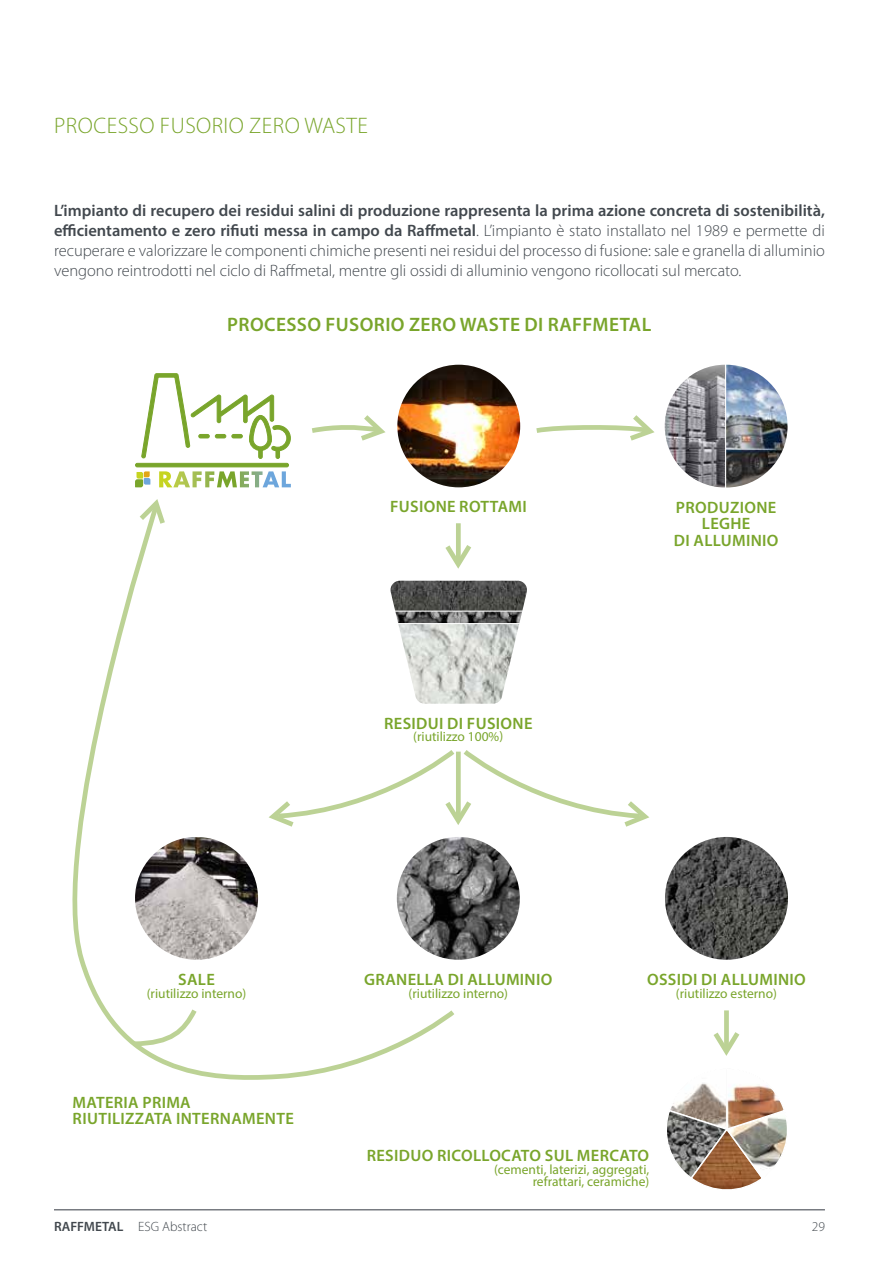
<style>
.page{position:relative;width:893px;height:1263px;background:#fff}
.page>*{position:absolute;margin:0;border:0;box-sizing:border-box;transform-origin:0 0}
.t1{font:300 22.5px "Myriad Pro";letter-spacing:.02em;color:#79a52b}
.t2{font:600 19.5px "Myriad Pro";letter-spacing:.02em;color:#79a52b}
.t3{font:300 16.5px/19.8px "Myriad Pro";color:#42484e;text-align:justify}
.t4{font:600 16.5px/16.5px "Myriad Pro";letter-spacing:.02em;color:#79a52b;text-align:center}
.t5{font:13.5px/12.1px "Myriad Pro";color:#79a52b;text-align:right}
.t6{font:300 13.5px "Myriad Pro";color:#42484e}
.s1{font-weight:600}
</style>
<div class="page">
<hr style="left:54px;top:1209px;width:771px;height:1px;background:#343841">
<svg style="left:312px;top:415px;width:74px;height:26px"></svg>
<svg style="left:536px;top:415px;width:119px;height:26px"></svg>
<div style="left:135px;top:463px;width:154px;height:4px;border:1px solid #79a52b;border-radius:2px"></div>
<svg style="left:141px;top:373px;width:150px;height:86px"></svg>
<div style="left:198px;top:434px;width:12px;height:4px;border:1px solid #79a52b;border-radius:2px"></div>
<div style="left:215px;top:434px;width:11px;height:4px;border:1px solid #79a52b;border-radius:2px"></div>
<div style="left:231px;top:434px;width:12px;height:4px;border:1px solid #79a52b;border-radius:2px"></div>
<img style="left:397px;top:365px;width:123px;height:122px;border-radius:61px">
<img style="left:665px;top:365px;width:123px;height:122px">
<img style="left:458px;top:581px;width:69px;height:30px">
<img style="left:458px;top:612px;width:64px;height:11px">
<img style="left:458px;top:624px;width:61px;height:80px">
<svg style="left:458px;top:545px;width:13px;height:24px"></svg>
<div style="left:456px;top:523px;width:5px;height:40px;background:#bcd295"></div>
<img style="left:397px;top:837px;width:123px;height:123px;border-radius:61px">
<img style="left:665px;top:837px;width:123px;height:123px;border-radius:61px">
<svg style="left:458px;top:750px;width:191px;height:77px"></svg>
<svg style="left:72px;top:523px;width:386px;height:557px"></svg>
<svg style="left:135px;top:499px;width:34px;height:30px"></svg>
<svg style="left:713px;top:1032px;width:27px;height:24px"></svg>
<div style="left:724px;top:1010px;width:5px;height:40px;background:#bcd295"></div>
<svg style="left:667px;top:1083px;width:120px;height:107px"></svg>
<svg style="left:129px;top:1004px;width:72px;height:45px"></svg>
<svg style="left:135px;top:471px;width:15px;height:16px"></svg>
<svg style="left:159px;top:471px;width:132px;height:16px"></svg>
<h1 class="t1" style="left:54px;top:113px;width:315px">PROCESSO FUSORIO ZERO WASTE</h1>
<p class="t3" style="left:54px;top:201px;width:772px"><span class="s1">L’impianto di recupero dei residui salini di produzione rappresenta la prima azione concreta di sostenibilità, efficientamento e zero rifiuti messa in campo da Raffmetal</span>. L’impianto è stato installato nel 1989 e permette di recuperare e valorizzare le componenti chimiche presenti nei residui del processo di fusione: sale e granella di alluminio vengono reintrodotti nel ciclo di Raffmetal, mentre gli ossidi di alluminio vengono ricollocati sul mercato.</p>
<p class="t2" style="left:227px;top:312px;width:426px">PROCESSO FUSORIO ZERO WASTE DI RAFFMETAL</p>
<p class="t4" style="left:390px;top:497px;width:138px">FUSIONE ROTTAMI</p>
<p class="t4" style="left:674px;top:499px;width:106px">PRODUZIONE<br>LEGHE<br>DI ALLUMINIO</p>
<p class="t4" style="left:384px;top:715px;width:150px">RESIDUI DI FUSIONE</p>
<p class="t5" style="left:413px;top:730px;width:92px">(riutilizzo 100%)</p>
<p class="t4" style="left:178px;top:971px;width:38px">SALE</p>
<p class="t5" style="left:147px;top:987px;width:101px">(riutilizzo interno)</p>
<p class="t4" style="left:73px;top:1093px;width:223px;text-align:left">MATERIA PRIMA<br>RIUTILIZZATA INTERNAMENTE</p>
<p class="t4" style="left:364px;top:971px;width:190px">GRANELLA DI ALLUMINIO</p>
<p class="t5" style="left:409px;top:987px;width:101px">(riutilizzo interno)</p>
<p class="t4" style="left:647px;top:971px;width:160px">OSSIDI DI ALLUMINIO</p>
<p class="t5" style="left:676px;top:987px;width:103px">(riutilizzo esterno)</p>
<p class="t4" style="left:367px;top:1147px;width:284px">RESIDUO RICOLLOCATO SUL MERCATO</p>
<p class="t5" style="left:494px;top:1163px;width:157px">(cementi, laterizi, aggregati, refrattari, ceramiche)</p>
<p class="t6" style="left:54px;top:1219px;width:155px"><span class="s1">RAFFMETAL</span> ESG Abstract</p>
<p class="t6" style="left:812px;top:1219px;width:15px">29</p>
</div>
